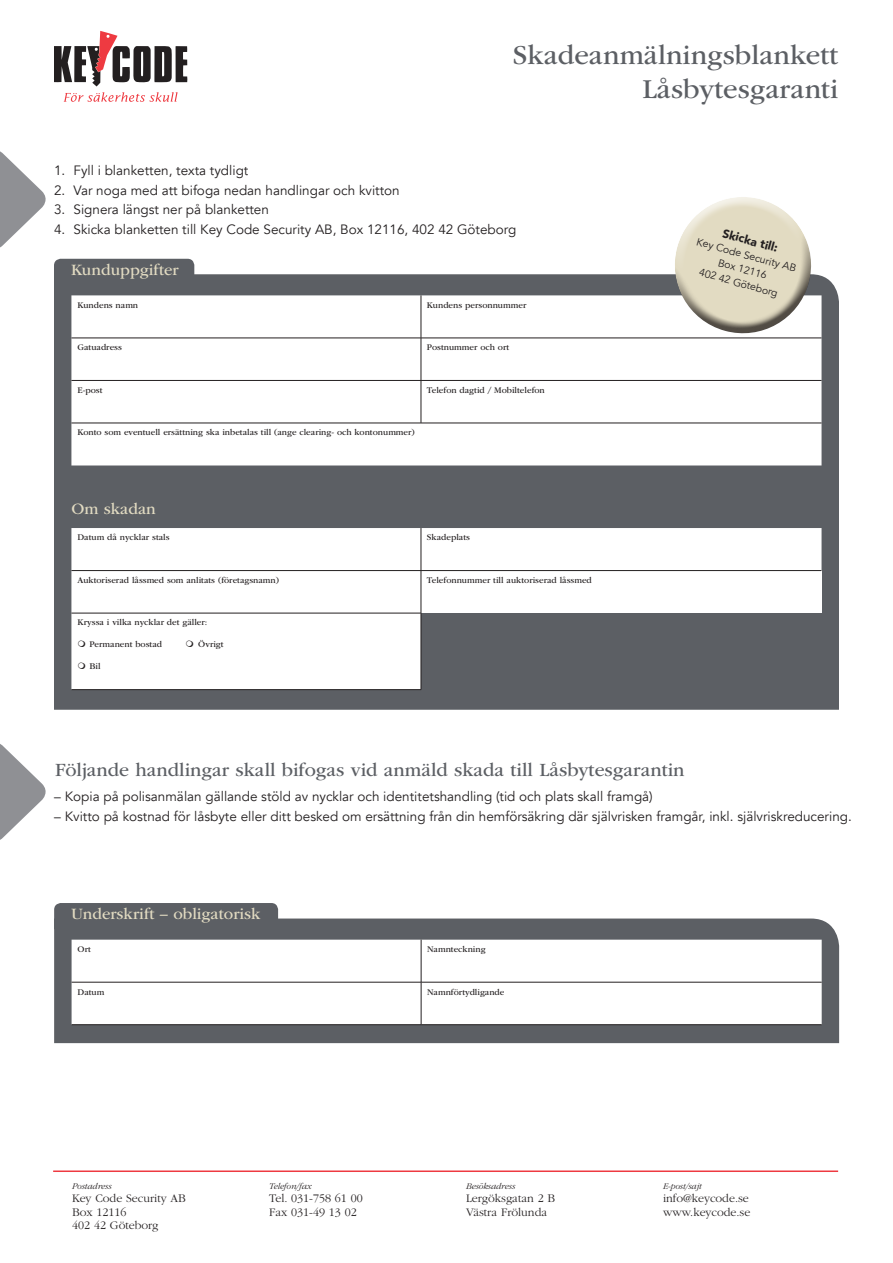
<style>
.page{position:relative;width:893px;height:1263px;background:#fff}
.page>*{position:absolute;margin:0;border:0;box-sizing:border-box;transform-origin:0 0}
.t1{font:28.5px/34.2px "ITC Garamond Std";color:#5c5f64;text-align:right}
.t2{font:19.5px "ITC Garamond Std";color:#5c5f64}
.t3{font:16.5px "ITC Garamond Std";color:#e2dbc2}
.t4{font:13.5px "Avenir";color:#231f20}
.t5{font:300 12px/13.5px "ITC Garamond Std";color:#231f20}
.t6{font:900 12px "Avenir";color:#231f20}
.t7{font:10.5px/14.4px "Avenir";color:#231f20;text-align:center}
.t8{font:9px "ITC Garamond Std";color:#231f20}
.t9{font:italic 300 9px "ITC Garamond Std";color:#231f20}
</style>
<div class="page">
<div style="left:54px;top:274px;width:785px;height:436px;background:#5c5f64"></div>
<svg style="left:54px;top:918px;width:785px;height:125px;background:#5f6267"></svg>
<svg style="left:54px;top:31px;width:133px;height:55px"></svg>
<svg style="left:64px;top:92px;width:114px;height:10px"></svg>
<svg style="left:71px;top:295px;width:750px;height:170px"></svg>
<hr style="left:421px;top:295px;width:1px;height:43px;background:#231f20">
<hr style="left:71px;top:338px;width:350px;height:1px;background:#231f20">
<hr style="left:421px;top:338px;width:400px;height:1px;background:#231f20">
<hr style="left:421px;top:338px;width:1px;height:42px;background:#231f20">
<hr style="left:71px;top:380px;width:350px;height:1px;background:#231f20">
<hr style="left:421px;top:380px;width:400px;height:1px;background:#231f20">
<hr style="left:421px;top:381px;width:1px;height:42px;background:#231f20">
<hr style="left:71px;top:423px;width:350px;height:1px;background:#231f20">
<hr style="left:421px;top:423px;width:400px;height:1px;background:#231f20">
<svg style="left:72px;top:940px;width:750px;height:84px"></svg>
<hr style="left:421px;top:940px;width:1px;height:42px;background:#231f20">
<hr style="left:72px;top:982px;width:349px;height:1px;background:#231f20">
<hr style="left:421px;top:982px;width:401px;height:1px;background:#231f20">
<hr style="left:421px;top:982px;width:1px;height:42px;background:#231f20">
<hr style="left:72px;top:1024px;width:349px;height:1px;background:#231f20">
<hr style="left:421px;top:1024px;width:401px;height:1px;background:#231f20">
<svg style="left:71px;top:528px;width:750px;height:162px"></svg>
<div style="left:421px;top:570px;width:400px;height:43px;background:#fff"></div>
<hr style="left:421px;top:528px;width:1px;height:42px;background:#231f20">
<hr style="left:71px;top:570px;width:350px;height:1px;background:#231f20">
<hr style="left:421px;top:570px;width:400px;height:1px;background:#231f20">
<hr style="left:421px;top:571px;width:1px;height:42px;background:#231f20">
<hr style="left:71px;top:613px;width:350px;height:1px;background:#231f20">
<hr style="left:421px;top:613px;width:1px;height:76px;background:#231f20">
<hr style="left:71px;top:689px;width:350px;height:1px;background:#231f20">
<svg style="left:0;top:151px;width:46px;height:97px"></svg>
<svg style="left:0;top:744px;width:46px;height:96px"></svg>
<svg style="left:658px;top:197px;width:167px;height:155px"></svg>
<div style="left:54px;top:259px;width:140px;height:26px;background:#5c5f64"></div>
<div style="left:54px;top:903px;width:224px;height:26px;background:#5c5f64"></div>
<hr style="left:53px;top:1170px;width:785px;height:2px;background:#ee3a41">
<svg style="left:78px;top:640px;width:17px;height:8px"></svg>
<svg style="left:186px;top:640px;width:7px;height:7px"></svg>
<svg style="left:78px;top:662px;width:17px;height:8px"></svg>
<h1 class="t1" style="left:513px;top:38px;width:327px">Skadeanmälningsblankett<br>Låsbytesgaranti</h1>
<p class="t4" style="left:54px;top:163px;width:196px">1. Fyll i blanketten, texta tydligt</p>
<p class="t4" style="left:54px;top:182px;width:347px">2. Var noga med att bifoga nedan handlingar och kvitton</p>
<p class="t4" style="left:54px;top:202px;width:216px">3. Signera längst ner på blanketten</p>
<p class="t4" style="left:54px;top:221px;width:464px">4. Skicka blanketten till Key Code Security AB, Box 12116, 402 42 Göteborg</p>
<p class="t3" style="left:71px;top:261px;width:109px">Kunduppgifter</p>
<p class="t8" style="left:77px;top:300px;width:62px">Kundens namn</p>
<p class="t8" style="left:427px;top:300px;width:101px">Kundens personnummer</p>
<p class="t8" style="left:77px;top:342px;width:46px">Gatuadress</p>
<p class="t8" style="left:427px;top:342px;width:84px">Postnummer och ort</p>
<p class="t8" style="left:77px;top:385px;width:27px">E-post</p>
<p class="t8" style="left:427px;top:385px;width:119px">Telefon dagtid / Mobiltelefon</p>
<p class="t8" style="left:77px;top:427px;width:339px">Konto som eventuell ersättning ska inbetalas till (ange clearing- och kontonummer)</p>
<p class="t3" style="left:71px;top:500px;width:86px">Om skadan</p>
<p class="t8" style="left:77px;top:533px;width:94px">Datum då nycklar stals</p>
<p class="t8" style="left:427px;top:533px;width:45px">Skadeplats</p>
<p class="t8" style="left:77px;top:575px;width:203px">Auktoriserad låssmed som anlitats (företagsnamn)</p>
<p class="t8" style="left:427px;top:575px;width:166px">Telefonnummer till auktoriserad låssmed</p>
<p class="t8" style="left:77px;top:618px;width:131px">Kryssa i vilka nycklar det gäller:</p>
<p class="t8" style="left:89px;top:639px;width:74px">Permanent bostad</p>
<p class="t8" style="left:198px;top:639px;width:27px">Övrigt</p>
<p class="t8" style="left:89px;top:661px;width:13px">Bil</p>
<p class="t6" style="left:726px;top:223px;width:58px;rotate:16deg">Skicka till:</p>
<p class="t7" style="left:699px;top:234px;width:105px;rotate:16deg">Key Code Security AB<br>Box 12116<br>402 42 Göteborg</p>
<h2 class="t2" style="left:55px;top:759px;width:631px">Följande handlingar skall bifogas vid anmäld skada till Låsbytesgarantin</h2>
<p class="t4" style="left:54px;top:788px;width:600px">– Kopia på polisanmälan gällande stöld av nycklar och identitetshandling (tid och plats skall framgå)</p>
<p class="t4" style="left:54px;top:808px;width:799px">– Kvitto på kostnad för låsbyte eller ditt besked om ersättning från din hemförsäkring där självrisken framgår, inkl. självriskreducering.</p>
<p class="t3" style="left:71px;top:905px;width:191px">Underskrift – obligatorisk</p>
<p class="t8" style="left:78px;top:944px;width:15px">Ort</p>
<p class="t8" style="left:427px;top:944px;width:60px">Namnteckning</p>
<p class="t8" style="left:78px;top:987px;width:28px">Datum</p>
<p class="t8" style="left:427px;top:987px;width:79px">Namnförtydligande</p>
<p class="t9" style="left:72px;top:1181px;width:41px">Postadress</p>
<p class="t5" style="left:72px;top:1192px;width:115px">Key Code Security AB<br>Box 12116<br>402 42 Göteborg</p>
<p class="t9" style="left:269px;top:1181px;width:44px">Telefon/fax</p>
<p class="t5" style="left:269px;top:1192px;width:95px">Tel. 031-758 61 00<br>Fax 031-49 13 02</p>
<p class="t9" style="left:466px;top:1181px;width:51px">Besöksadress</p>
<p class="t5" style="left:466px;top:1192px;width:91px">Lergöksgatan 2 B<br>Västra Frölunda</p>
<p class="t9" style="left:663px;top:1181px;width:40px">E-post/sajt</p>
<p class="t5" style="left:663px;top:1192px;width:89px">info@keycode.se www.keycode.se</p>
</div>
